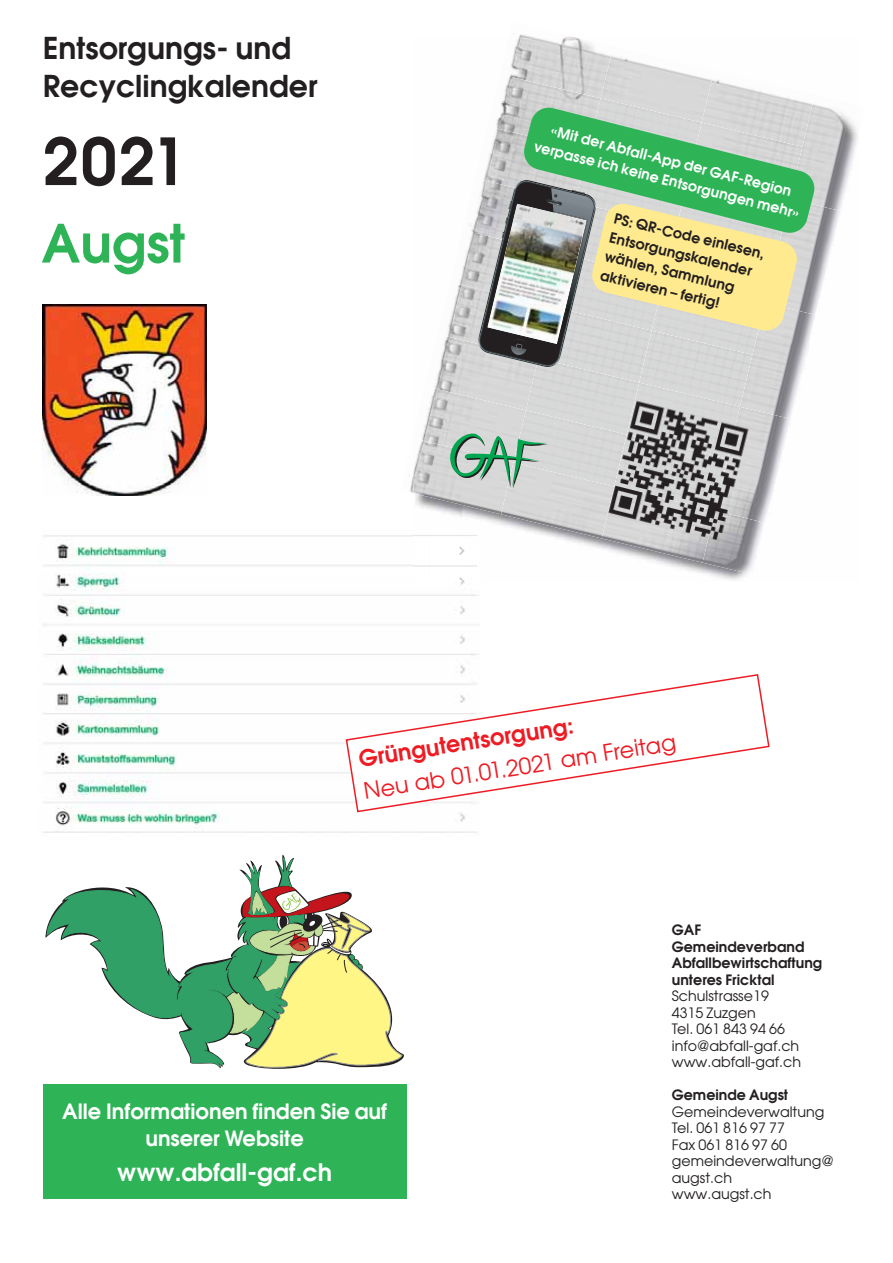
<style>
.page{position:relative;width:893px;height:1263px;background:#fff}
.page>*{position:absolute;margin:0;border:0;box-sizing:border-box;transform-origin:0 0}
.t1{font:600 64.5px "Avant Garde";color:#231f20}
.t2{font:600 52.5px "Avant Garde";color:#2eb457}
.t3{font:600 30px/37.5px "Avant Garde";color:#231f20}
.t4{font:600 24px "Avant Garde";color:#fff}
.t5{font:22.5px "Avant Garde";color:#ed1c24}
.t6{font:600 22.5px "Avant Garde";color:#ed1c24}
.t7{font:600 21px/27px "Avant Garde";color:#fff;text-align:center}
.t8{font:14.25px/16.5px "Avant Garde";color:#231f20}
.t9{font:600 14.25px/16.5px "Avant Garde";color:#231f20}
.t10{font:600 14.25px/19.5px "Avant Garde";color:#fff;text-align:center}
</style>
<div class="page">
<img style="left:43px;top:535px;width:437px;height:298px">
<img style="left:42px;top:304px;width:165px;height:191px">
<svg style="left:345px;top:673px;width:425px;height:140px"></svg>
<svg style="left:47px;top:856px;width:356px;height:213px"></svg>
<div style="left:43px;top:1084px;width:363px;height:115px;background:#2eb457"></div>
<img style="left:462px;top:514px;width:140px;height:35px">
<img style="left:413px;top:530px;width:67px;height:52px">
<img style="left:518px;top:34px;width:58px;height:4px">
<img style="left:409px;top:475px;width:4px;height:18px">
<img style="left:511px;top:38px;width:90px;height:36px">
<img style="left:601px;top:53px;width:100px;height:45px">
<img style="left:701px;top:77px;width:89px;height:29px">
<img style="left:790px;top:99px;width:68px;height:110px">
<img style="left:501px;top:74px;width:100px;height:32px">
<img style="left:588px;top:98px;width:114px;height:8px">
<img style="left:816px;top:199px;width:24px;height:110px">
<img style="left:470px;top:212px;width:7px;height:18px">
<img style="left:460px;top:230px;width:17px;height:52px">
<img style="left:752px;top:368px;width:51px;height:49px">
<img style="left:447px;top:282px;width:30px;height:52px">
<div style="left:639px;top:368px;width:113px;height:39px;background:#d6d7d7"></div>
<img style="left:435px;top:334px;width:91px;height:52px">
<div style="left:526px;top:368px;width:113px;height:42px;background:#d7d8d7"></div>
<div style="left:627px;top:382px;width:113px;height:17px;background:#d7d8d7"></div>
<img style="left:751px;top:407px;width:39px;height:111px">
<img style="left:422px;top:386px;width:104px;height:52px">
<div style="left:513px;top:410px;width:93px;height:52px;background:#d7d8d7"></div>
<img style="left:413px;top:438px;width:88px;height:76px">
<img style="left:501px;top:462px;width:105px;height:76px">
<img style="left:602px;top:486px;width:100px;height:77px">
<img style="left:702px;top:511px;width:63px;height:64px">
<svg style="left:445px;top:426px;width:103px;height:63px;background:#abc4b7"></svg>
<svg style="left:477px;top:106px;width:339px;height:262px;background:#afca9f"></svg>
<img style="left:487px;top:204px;width:99px;height:140px">
<img style="left:606px;top:399px;width:145px;height:145px">
<h3 class="t3" style="left:43px;top:31px;width:276px">Entsorgungs- und<br>Recyclingkalender</h3>
<h1 class="t1" style="left:43px;top:129px;width:145px">2021</h1>
<h2 class="t2" style="left:41px;top:217px;width:145px">Augst</h2>
<p class="t10" style="left:541px;top:119px;width:274px;rotate:14deg">«Mit der Abfall-App der GAF-Region verpasse ich keine Entsorgungen mehr»</p>
<p class="t9" style="left:615px;top:210px;width:157px;line-height:19.4px;rotate:13deg">PS: QR-Code einlesen,<br>Entsorgungskalender wählen, Sammlung aktivieren – fertig!</p>
<h3 class="t6" style="left:357px;top:748px;width:219px;rotate:-9deg">Grüngutentsorgung:</h3>
<h3 class="t5" style="left:362px;top:780px;width:317px;rotate:-9deg">Neu ab 01.01.2021 am Freitag</h3>
<h3 class="t7" style="left:62px;top:1099px;width:326px">Alle Informationen finden Sie auf unserer Website</h3>
<h3 class="t4" style="left:117px;top:1160px;width:217px">www.abfall-gaf.ch</h3>
<p class="t9" style="left:672px;top:922px;width:152px">GAF<br>Gemeindeverband<br>Abfallbewirtschaftung unteres Fricktal</p>
<p class="t8" style="left:672px;top:988px;width:131px">Schulstrasse19<br>4315 Zuzgen<br>Tel. 061 843 94 66 info@abfall-gaf.ch www.abfall-gaf.ch</p>
<p class="t9" style="left:672px;top:1087px;width:118px">Gemeinde Augst</p>
<p class="t8" style="left:672px;top:1104px;width:164px">Gemeindeverwaltung<br>Tel. 061 816 97 77<br>Fax 061 816 97 60 gemeindeverwaltung@ augst.ch www.augst.ch</p>
</div>
